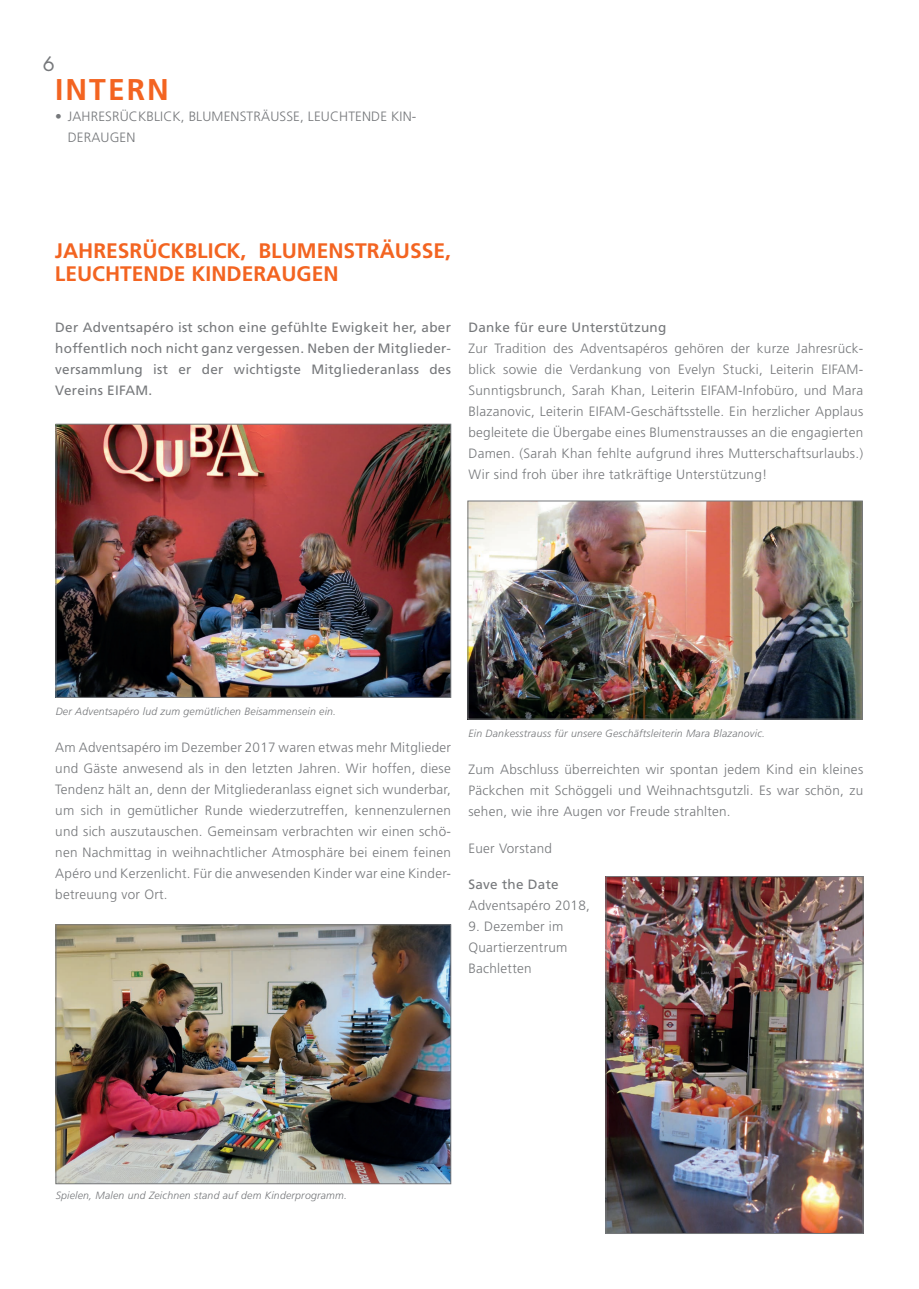
<style>
.page{position:relative;width:919px;height:1289px;background:#fff}
.page>*{position:absolute;margin:0;border:0;box-sizing:border-box;transform-origin:0 0}
.t1{font:700 30px "Frutiger";color:#f36421}
.t2{font:700 21px/22.5px "Frutiger";color:#f36421}
.t3{font:19.5px "Futura";color:#76787b}
.t4{font:300 13.5px/21px "Frutiger";letter-spacing:.02em;color:#76787b;text-align:justify}
.t5{font:13.5px/21px "Frutiger";letter-spacing:.02em;color:#76787b;text-align:justify}
.t6{font:italic 300 10.5px "Frutiger";letter-spacing:.02em;color:#76787b}
</style>
<div class="page">
<img style="left:58px;top:426px;width:391px;height:269px">
<div style="left:56px;top:424px;width:395px;height:273px;border:1px solid #76787b"></div>
<img style="left:469px;top:503px;width:391px;height:214px">
<div style="left:467px;top:501px;width:395px;height:218px;border:1px solid #76787b"></div>
<img style="left:58px;top:926px;width:391px;height:255px">
<div style="left:56px;top:924px;width:395px;height:259px;border:1px solid #76787b"></div>
<img style="left:607px;top:878px;width:254px;height:353px">
<div style="left:605px;top:876px;width:258px;height:357px;border:1px solid #76787b"></div>
<h3 class="t3" style="left:43px;top:50px;width:14px">6</h3>
<h1 class="t1" style="left:55px;top:72px;width:115px">INTERN</h1>
<p class="t4" style="left:68px;top:106px;width:350px;text-indent:-13px">• Jahresrückblick, Blumensträusse, leuchtende Kin&shy;deraugen</p>
<h2 class="t2" style="left:55px;top:239px;width:397px">JAHRESRÜCKBLICK, BLUMENSTRÄUSSE,<br>LEUCHTENDE KINDERAUGEN</h2>
<p class="t5" style="left:55px;top:316px;width:397px">Der Adventsapéro ist schon eine gefühlte Ewigkeit her, aber hoffentlich noch nicht ganz vergessen. Neben der Mitglieder&shy;versammlung ist er der wichtigste Mitgliederanlass des Vereins EIFAM.</p>
<p class="t5" style="left:468px;top:316px;width:199px">Danke für eure Unterstützung</p>
<p class="t4" style="left:468px;top:337px;width:396px">Zur Tradition des Adventsapéros gehören der kurze Jahresrück&shy;blick sowie die Verdankung von Evelyn Stucki, Leiterin EIFAM-Sunntigsbrunch, Sarah Khan, Leiterin EIFAM-Infobüro, und Mara Blazanovic, Leiterin EIFAM-Geschäftsstelle. Ein herzlicher Applaus begleitete die Ü bergabe eines Blumenstrausses an die engagierten Damen. (Sarah Khan fehlte aufgrund ihres M utterschaftsurlaubs.)<br>Wir sind froh über ihre tatkräftige U nterstützung!</p>
<p class="t6" style="left:56px;top:705px;width:282px">Der Adventsapéro lud zum gemütlichen Beisammensein ein.</p>
<p class="t4" style="left:55px;top:736px;width:397px">Am Adventsapéro im Dezember 2017 waren etwas mehr M itglieder und Gäste anwesend als in den letzten Jahren. Wir hoffen, diese Tendenz hält an, denn der M itgliederanlass eignet sich wunderbar, um sich in gemütlicher Runde wiederzutreffen, kennenzulernen und sich auszutauschen. Gemeinsam verbrachten wir einen schö&shy;nen Nachmittag in weihnachtlicher Atmosphäre bei einem feinen Apéro und Kerzenlicht. Für die anwesenden Kinder war eine Kinder&shy;betreuung vor Ort.</p>
<p class="t6" style="left:468px;top:727px;width:298px">Ein Dankesstrauss für unsere Geschäftsleiterin Mara Blazanovic.</p>
<p class="t4" style="left:468px;top:759px;width:396px">Zum Abschluss überreichten wir spontan jedem Kind ein kleines Päckchen mit Schöggeli und Weihnachtsgutzli. Es war schön, zu sehen, wie ihre Augen vor Freude strahlten.</p>
<p class="t4" style="left:468px;top:837px;width:85px">Euer Vorstand</p>
<p class="t5" style="left:468px;top:873px;width:92px">Save the Date</p>
<p class="t4" style="left:468px;top:894px;width:123px">Adventsapéro 2018,</p>
<p class="t4" style="left:468px;top:915px;width:101px;text-align:left">9. Dezember im<br>Quartierzentrum<br>Bachletten</p>
<p class="t6" style="left:56px;top:1189px;width:293px">Spielen, Malen und Zeichnen stand auf dem Kinderprogramm.</p>
</div>
